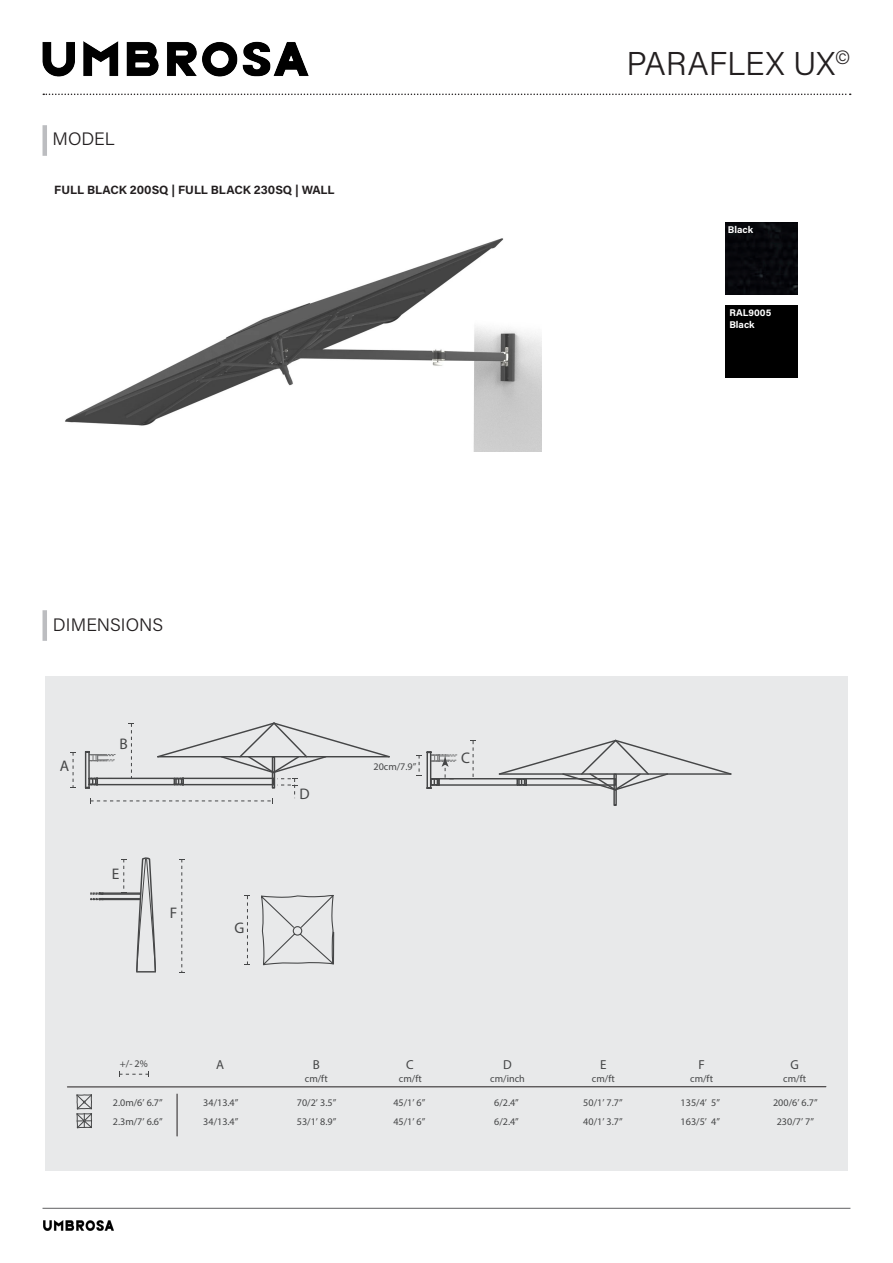
<style>
.page{position:relative;width:893px;height:1263px;background:#fff}
.page>*{position:absolute;margin:0;border:0;box-sizing:border-box;transform-origin:0 0}
.t1{font:300 33px "Acumin Pro";color:#231f20}
.Titel_3_-_pt_14{font:300 18px "Acumin Pro";color:#231f20}
.t2{font:15.3px "Myriad Pro";color:#454647}
.t3{font:13.05px "Myriad Pro";color:#454647}
.Body_tekst_-_NL{font:700 12px "Acumin Pro";letter-spacing:-.005em;color:#231f20}
.t4{font:10.05px/18.8px "Myriad Pro";color:#454647}
.Body_tekst_-_NL-2{font:700 9.75px/12.6px "Acumin Pro";letter-spacing:-.005em;color:#fff}
</style>
<div class="page">
<hr style="left:43px;top:1208px;width:807px;height:1px;background:#5f5f62">
<hr style="left:43px;top:125px;width:4px;height:31px;background:#bcbdc0">
<hr style="left:43px;top:610px;width:4px;height:31px;background:#bcbdc0">
<div style="left:45px;top:676px;width:803px;height:494px;background:#e8e9ea"></div>
<hr style="left:100px;top:899px;width:40px;height:1px;background:#454647">
<hr style="left:100px;top:898px;width:40px;height:1px;background:#454647">
<hr style="left:100px;top:894px;width:40px;height:1px;background:#454647">
<hr style="left:100px;top:892px;width:40px;height:2px;background:#454647">
<svg style="left:91px;top:892px;width:12px;height:8px"></svg>
<svg style="left:135px;top:857px;width:21px;height:116px"></svg>
<svg style="left:121px;top:859px;width:5px;height:30px"></svg>
<svg style="left:179px;top:859px;width:5px;height:114px"></svg>
<svg style="left:261px;top:894px;width:74px;height:72px"></svg>
<svg style="left:245px;top:895px;width:5px;height:70px"></svg>
<svg style="left:71px;top:752px;width:5px;height:36px"></svg>
<hr style="left:439px;top:784px;width:78px;height:2px;background:#454647">
<hr style="left:439px;top:778px;width:78px;height:1px;background:#454647">
<div style="left:613px;top:773px;width:4px;height:33px;border:1px solid #454647"></div>
<svg style="left:498px;top:739px;width:234px;height:53px"></svg>
<svg style="left:470px;top:740px;width:6px;height:37px"></svg>
<hr style="left:67px;top:1086px;width:759px;height:1px;background:#231f20">
<hr style="left:177px;top:1094px;width:1px;height:42px;background:#231f20">
<svg style="left:119px;top:1072px;width:30px;height:5px"></svg>
<svg style="left:76px;top:1094px;width:16px;height:34px"></svg>
<svg style="left:84px;top:722px;width:306px;height:81px"></svg>
<svg style="left:417px;top:751px;width:40px;height:38px"></svg>
<img style="left:65px;top:238px;width:477px;height:214px">
<div style="left:725px;top:305px;width:72px;height:72px;background:#000"></div>
<div style="left:725px;top:222px;width:72px;height:73px;background:#07070c"></div>
<img style="left:43px;top:42px;width:265px;height:34px">
<svg style="left:43px;top:94px;width:808px;height:1px"></svg>
<img style="left:44px;top:1220px;width:70px;height:10px">
<p class="Titel_3_-_pt_14" style="left:53px;top:126px;width:64px">MODEL</p>
<p class="Body_tekst_-_NL" style="left:54px;top:181px;width:282px">FULL BLACK 200SQ | FULL BLACK 230SQ | WALL</p>
<p class="Titel_3_-_pt_14" style="left:53px;top:612px;width:112px">DIMENSIONS</p>
<p class="t2" style="left:60px;top:757px;width:11px">A</p>
<p class="t2" style="left:120px;top:734px;width:10px">B</p>
<p class="t2" style="left:112px;top:864px;width:9px">E</p>
<p class="t2" style="left:170px;top:903px;width:9px">F</p>
<p class="t2" style="left:234px;top:918px;width:11px">G</p>
<p class="t2" style="left:300px;top:784px;width:12px">D</p>
<p class="t4" style="left:373px;top:757px;width:44px">20cm/7.9”</p>
<p class="t2" style="left:461px;top:748px;width:10px">C</p>
<h1 class="t1" style="left:626px;top:41px;width:225px">PARAFLEX UX<sup>©</sup></h1>
<p class="Body_tekst_-_NL-2" style="left:728px;top:223px;width:27px">Black</p>
<p class="Body_tekst_-_NL-2" style="left:729px;top:305px;width:43px">RAL9005<br>Black</p>
<p class="t4" style="left:120px;top:1054px;width:29px">+/- 2%</p>
<p class="t4" style="left:113px;top:1093px;width:51px">2.0m/6’ 6.7”<br>2.3m/7’ 6.6”</p>
<p class="t4" style="left:203px;top:1093px;width:37px">34/13.4”<br>34/13.4”</p>
<p class="t4" style="left:297px;top:1093px;width:41px">70/2’ 3.5”<br>53/1’ 8.9”</p>
<p class="t4" style="left:393px;top:1093px;width:34px">45/1’ 6”<br>45/1’ 6”</p>
<p class="t4" style="left:494px;top:1093px;width:26px">6/2.4”<br>6/2.4”</p>
<p class="t4" style="left:583px;top:1093px;width:41px">50/1’ 7.7”<br>40/1’ 3.7”</p>
<p class="t4" style="left:681px;top:1093px;width:41px">135/4’ 5”<br>163/5’ 4”</p>
<p class="t4" style="left:773px;top:1093px;width:46px;text-align:center">200/6’ 6.7”<br>230/7’ 7”</p>
<p class="t3" style="left:406px;top:1057px;width:9px">C</p>
<p class="t4" style="left:399px;top:1069px;width:24px">cm/ft</p>
<p class="t3" style="left:790px;top:1057px;width:10px">G</p>
<p class="t4" style="left:783px;top:1069px;width:24px">cm/ft</p>
<p class="t3" style="left:216px;top:1057px;width:9px">A</p>
<p class="t3" style="left:313px;top:1057px;width:9px">B</p>
<p class="t4" style="left:305px;top:1069px;width:24px">cm/ft</p>
<p class="t3" style="left:503px;top:1057px;width:10px">D</p>
<p class="t4" style="left:490px;top:1069px;width:36px">cm/inch</p>
<p class="t3" style="left:600px;top:1057px;width:8px">E</p>
<p class="t4" style="left:592px;top:1069px;width:24px">cm/ft</p>
<p class="t3" style="left:698px;top:1057px;width:8px">F</p>
<p class="t4" style="left:690px;top:1069px;width:24px">cm/ft</p>
</div>
